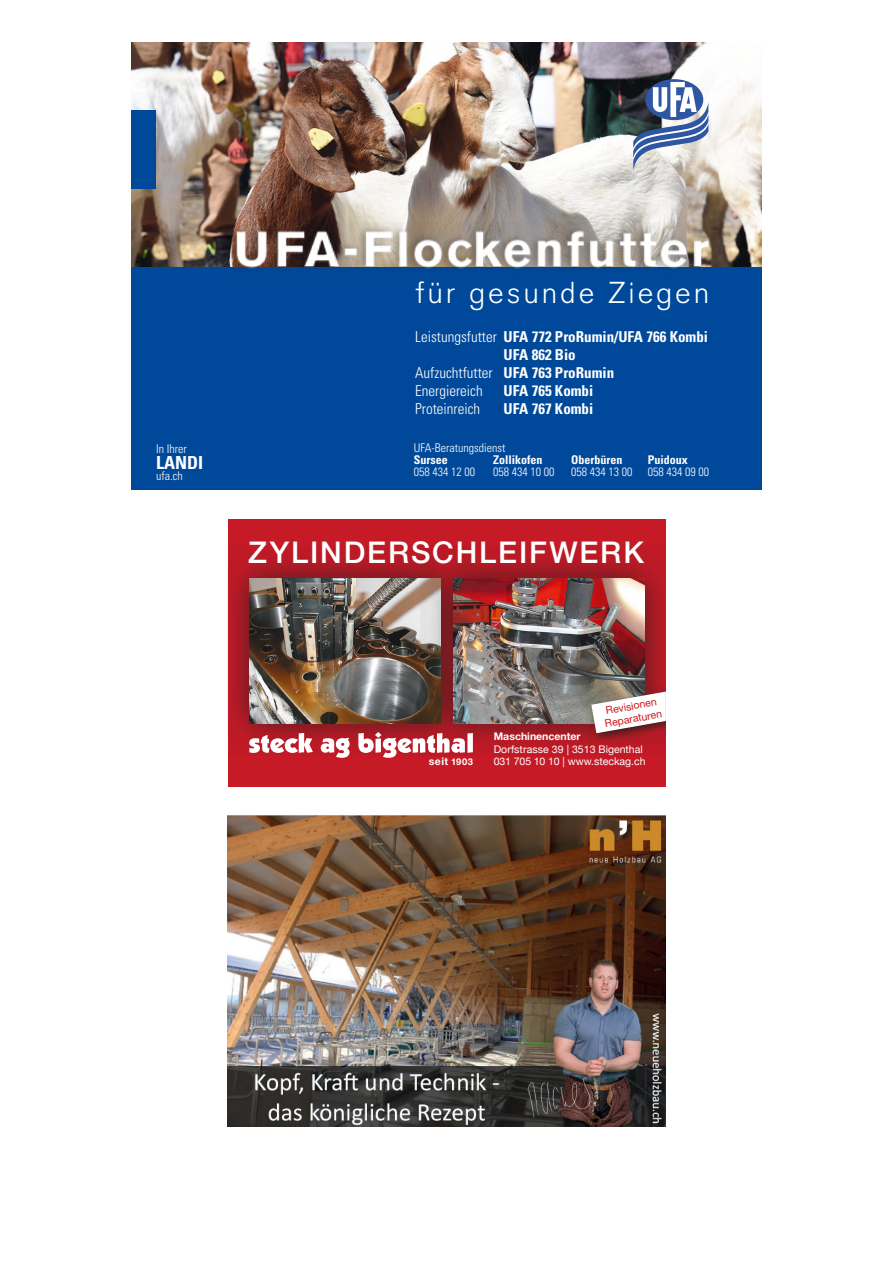
<style>
.page{position:relative;width:893px;height:1263px;background:#fff}
.page>*{position:absolute;margin:0;border:0;box-sizing:border-box;transform-origin:0 0}
.t1{font:700 49.5px "Akzidenz Grotesk BE";letter-spacing:.05em;color:#fff}
.t2{font:500 30px "Helvetica Neue";letter-spacing:.06em;color:#fff}
.t3{font:300 30px "Akzidenz Grotesk BE";letter-spacing:.095em;color:#fff}
.t4{font:700 condensed 18px "Univers LT Std";color:#fff}
.t5{font:700 condensed 15px "Univers LT Std";color:#fff}
.t6{font:300 condensed 15px "Univers LT Std";color:#fff}
.t7{font:300 condensed 12px "Univers LT Std";color:#fff}
.t8{font:700 condensed 12px "Univers LT Std";color:#fff}
.t9{font:10.5px/12.6px "Helvetica Neue";color:#fff}
.t10{font:10.5px/12.6px "Helvetica Neue LT Std";color:#cd171a;text-align:center}
.t11{font:700 10.5px "Helvetica Neue";color:#fff}
.t12{font:700 10.5px "Helvetica Neue LT Std";color:#fff}
.s1{font-weight:300}
.s2{font-weight:700}
.s3{font-size:9.3px}
</style>
<div class="page">
<div style="left:131px;top:43px;width:631px;height:447px;background:#00499a"></div>
<img style="left:131px;top:43px;width:631px;height:223px">
<svg style="left:645px;top:79px;width:58px;height:41px"></svg>
<svg style="left:633px;top:82px;width:75px;height:88px"></svg>
<div style="left:131px;top:110px;width:25px;height:78px;background:#00499a"></div>
<div style="left:224px;top:219px;width:538px;height:84px;background:#fff;opacity:.75"></div>
<div style="left:228px;top:519px;width:438px;height:267px;background:#c61a27"></div>
<div style="left:228px;top:545px;width:246px;height:211px;background:#1d1d1b;opacity:.75"></div>
<img style="left:249px;top:578px;width:171px;height:145px">
<div style="left:420px;top:545px;width:246px;height:211px;background:#1d1d1b;opacity:.75"></div>
<img style="left:453px;top:578px;width:192px;height:145px">
<svg style="left:249px;top:733px;width:64px;height:20px"></svg>
<svg style="left:321px;top:738px;width:29px;height:20px"></svg>
<svg style="left:358px;top:732px;width:115px;height:26px"></svg>
<div style="left:587px;top:686px;width:79px;height:58px;background:#1d1d1b;opacity:.75"></div>
<svg style="left:591px;top:692px;width:75px;height:41px"></svg>
<img style="left:227px;top:815px;width:439px;height:312px">
<p class="t7" style="left:156px;top:441px;width:32px">In Ihrer</p>
<p class="t4" style="left:156px;top:452px;width:48px">LANDI</p>
<p class="t7" style="left:156px;top:468px;width:28px">ufa.ch</p>
<h1 class="t1" style="left:234px;top:220px;width:476px">UFA-Flockenfutter</h1>
<h2 class="t3" style="left:415px;top:275px;width:296px">für gesunde Ziegen</h2>
<p class="t5" style="left:415px;top:328px;width:294px"><span class="s1">Leistungsfutter</span> UFA 772 ProRumin/UFA 766 Kombi</p>
<p class="t5" style="left:504px;top:346px;width:74px">UFA 862 Bio</p>
<p class="t6" style="left:415px;top:364px;width:200px">Aufzuchtfutter <span class="s2">UFA 763 ProRumin</span></p>
<p class="t6" style="left:415px;top:382px;width:69px">Energiereich</p>
<p class="t5" style="left:504px;top:382px;width:91px">UFA 765 Kombi</p>
<p class="t6" style="left:415px;top:400px;width:66px">Proteinreich</p>
<p class="t5" style="left:504px;top:400px;width:91px">UFA 767 Kombi</p>
<p class="t7" style="left:414px;top:440px;width:93px">UFA-Beratungsdienst</p>
<p class="t8" style="left:414px;top:452px;width:35px">Sursee</p>
<p class="t8" style="left:493px;top:452px;width:51px">Zollikofen</p>
<p class="t8" style="left:571px;top:452px;width:53px">Oberbüren</p>
<p class="t8" style="left:648px;top:452px;width:42px">Puidoux</p>
<p class="t7" style="left:414px;top:464px;width:63px">058 434 12 00</p>
<p class="t7" style="left:493px;top:464px;width:63px">058 434 10 00</p>
<p class="t7" style="left:571px;top:464px;width:63px">058 434 13 00</p>
<p class="t7" style="left:648px;top:464px;width:63px">058 434 09 00</p>
<h2 class="t2" style="left:248px;top:534px;width:397px">ZYLINDERSCHLEIFWERK</h2>
<p class="t12" style="left:429px;top:755px;width:45px">seit <span class="s3">1903</span></p>
<p class="t10" style="left:602px;top:705px;width:59px;rotate:-10deg">Revisionen<br>Reparaturen</p>
<p class="t11" style="left:494px;top:730px;width:88px">Maschinencenter</p>
<p class="t9" style="left:494px;top:743px;width:153px">Dorfstrasse 39 | 3513 Bigenthal<br>031 705 10 10 | www.steckag.ch</p>
</div>
